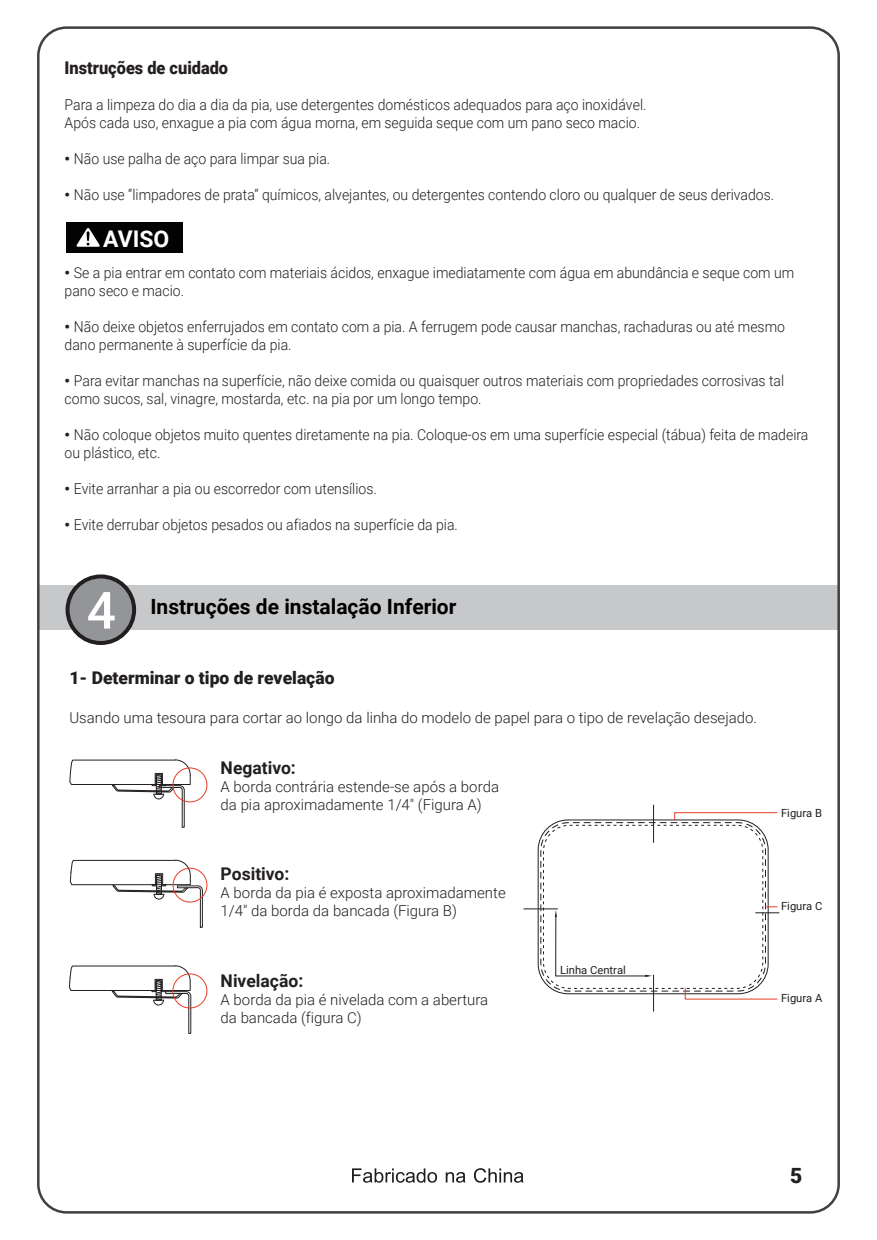
<style>
.page{position:relative;width:877px;height:1240px;background:#fff}
.page>*{position:absolute;margin:0;border:0;box-sizing:border-box;transform-origin:0 0}
.t1{font:500 51.35px "Roboto";color:#fff}
.t2{font:700 22.95px "Roboto";color:#fff}
.t3{font:700 21px "Roboto";color:#000001}
.t4{font:900 21px "Roboto";color:#231f20}
.t5{font:900 17.5px "Roboto";color:#231f20}
.t6{font:700 17.5px "Roboto";color:#231f20}
.t7{font:900 17.5px "Roboto";color:#231f20;scale:.94 1}
.t8{font:300 15px/18px "Roboto";color:#231f20;scale:.94 1}
.t9{font:300 15px/18px "Roboto";color:#231f20}
.t10{font:11.2px "Roboto";color:#231f20}
.s1{font-weight:900}
</style>
<div class="page">
<div style="left:39px;top:585px;width:799px;height:45px;background:#c7c8ca"></div>
<div style="left:67px;top:576px;width:67px;height:67px;background:#939598;border-radius:50%"></div>
<div style="left:66px;top:574px;width:70px;height:71px;border:4px solid #231f20;border-radius:50%"></div>
<svg style="left:352px;top:1168px;width:171px;height:15px"></svg>
<div style="left:66px;top:223px;width:117px;height:30px;background:#030303"></div>
<svg style="left:76px;top:228px;width:24px;height:19px"></svg>
<svg style="left:69px;top:759px;width:122px;height:69px"></svg>
<div style="left:172px;top:767px;width:35px;height:35px;border:1px solid #e63d24;border-radius:50%"></div>
<svg style="left:69px;top:859px;width:134px;height:69px"></svg>
<div style="left:173px;top:868px;width:34px;height:35px;border:1px solid #e63d24;border-radius:50%"></div>
<svg style="left:68px;top:965px;width:124px;height:69px"></svg>
<div style="left:172px;top:973px;width:35px;height:35px;border:1px solid #e63d24;border-radius:50%"></div>
<hr style="left:523px;top:908px;width:35px;height:1px;background:#231f20">
<hr style="left:653px;top:975px;width:1px;height:37px;background:#231f20">
<hr style="left:653px;top:805px;width:1px;height:38px;background:#231f20">
<svg style="left:540px;top:812px;width:239px;height:188px"></svg>
<p class="t7" style="left:65px;top:56px;width:175px">Instruções de cuidado</p>
<p class="t8" style="left:65px;top:95px;width:620px">Para a limpeza do dia a dia da pia, use detergentes domésticos adequados para aço inoxidável.<br>Após cada uso, enxague a pia com água morna, em seguida seque com um pano seco macio.</p>
<p class="t8" style="left:65px;top:149px;width:284px"><span class="s1">•</span> Não use palha de aço para limpar sua pia.</p>
<p class="t8" style="left:65px;top:185px;width:756px"><span class="s1">•</span> Não use “limpadores de prata” químicos, alvejantes, ou detergentes contendo cloro ou qualquer de seus derivados.</p>
<h2 class="t2" style="left:103px;top:223px;width:68px">AVISO</h2>
<p class="t8" style="left:65px;top:263px;width:778px"><span class="s1">•</span> Se a pia entrar em contato com materiais ácidos, enxague imediatamente com água em abundância e seque com um pano seco e macio.</p>
<p class="t8" style="left:65px;top:317px;width:768px"><span class="s1">•</span> Não deixe objetos enferrujados em contato com a pia. A ferrugem pode causar manchas, rachaduras ou até mesmo dano permanente à superfície da pia.</p>
<p class="t8" style="left:65px;top:371px;width:767px"><span class="s1">•</span> Para evitar manchas na superfície, não deixe comida ou quaisquer outros materiais com propriedades corrosivas tal como sucos, sal, vinagre, mostarda, etc. na pia por um longo tempo.</p>
<p class="t8" style="left:65px;top:425px;width:793px"><span class="s1">•</span> Não coloque objetos muito quentes diretamente na pia. Coloque-os em uma superfície especial (tábua) feita de madeira ou plástico, etc.</p>
<p class="t8" style="left:65px;top:479px;width:334px"><span class="s1">•</span> Evite arranhar a pia ou escorredor com utensílios.</p>
<p class="t8" style="left:65px;top:515px;width:420px"><span class="s1">•</span> Evite derrubar objetos pesados ou afiados na superfície da pia.</p>
<h1 class="t1" style="left:87px;top:574px;width:31px">4</h1>
<h3 class="t3" style="left:151px;top:592px;width:307px">Instruções de instalação Inferior</h3>
<p class="t5" style="left:69px;top:666px;width:267px">1- Determinar o tipo de revelação</p>
<p class="t9" style="left:69px;top:708px;width:689px">Usando uma tesoura para cortar ao longo da linha do modelo de papel para o tipo de revelação desejado.</p>
<p class="t6" style="left:221px;top:755px;width:77px">Negativo:</p>
<p class="t9" style="left:221px;top:777px;width:280px">A borda contrária estende-se após a borda da pia aproximadamente 1/4" (Figura A)</p>
<p class="t6" style="left:221px;top:861px;width:70px">Positivo:</p>
<p class="t9" style="left:221px;top:883px;width:287px">A borda da pia é exposta aproximadamente<br>1/4" da borda da bancada (Figura B)</p>
<p class="t6" style="left:221px;top:969px;width:84px">Nivelação:</p>
<p class="t9" style="left:221px;top:990px;width:269px">A borda da pia é nivelada com a abertura da bancada (figura C)</p>
<p class="t10" style="left:560px;top:963px;width:67px">Linha Central</p>
<p class="t10" style="left:781px;top:805px;width:43px">Figura B</p>
<p class="t10" style="left:781px;top:898px;width:43px">Figura C</p>
<p class="t10" style="left:781px;top:991px;width:43px">Figura A</p>
<h3 class="t4" style="left:790px;top:1161px;width:14px">5</h3>
</div>
